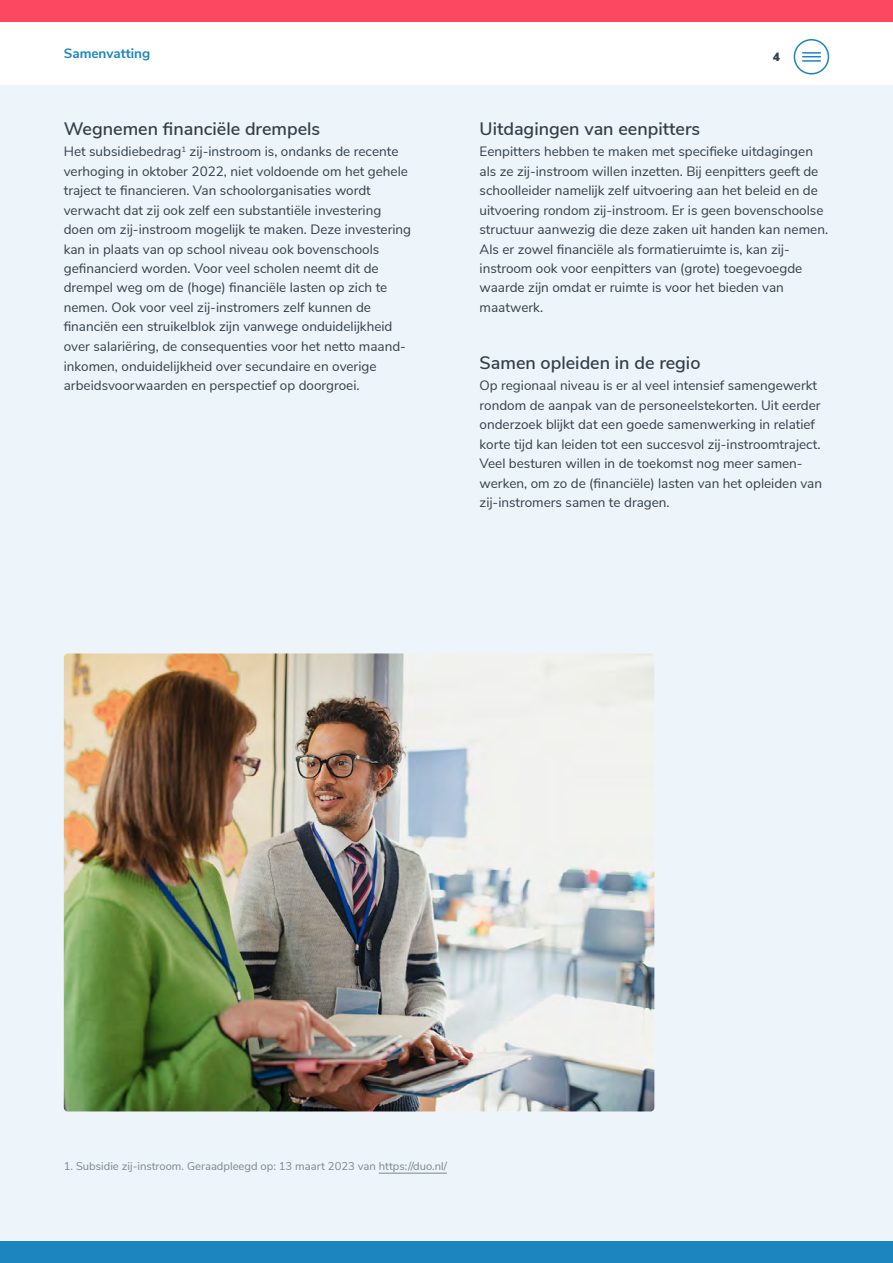
<style>
.page{position:relative;width:893px;height:1263px;background:#fff}
.page>*{position:absolute;margin:0;border:0;box-sizing:border-box;transform-origin:0 0}
.TUSSENkop{font:600 18px "Nunito Sans";color:#323f4b}
.BODY{font:13.5px/19.5px "Nunito Sans";color:#323f4b}
.Body_bold{font:700 13.5px "Nunito Sans";color:#1c85bf}
.TUSSENkop-2{font:900 12px "Nunito Sans";color:#323f4b}
.VOETNOOT{font:11.25px "Nunito Sans";color:#7b8794}
</style>
<div class="page">
<div style="left:0;top:85px;width:893px;height:1163px;background:#edf5fa"></div>
<div style="left:0;top:1242px;width:893px;height:21px;background:#1c85bf"></div>
<div style="left:0;top:0;width:893px;height:21px;background:#fc4861"></div>
<div style="left:794px;top:39px;width:35px;height:36px;border:2px solid #1c85bf;border-radius:50%"></div>
<svg style="left:803px;top:52px;width:17px;height:10px"></svg>
<img style="left:64px;top:653px;width:590px;height:458px">
<hr style="left:379px;top:1173px;width:68px;height:1px;background:#7b8794">
<p class="Body_bold" style="left:64px;top:44px;width:88px">Samenvatting</p>
<p class="TUSSENkop" style="left:64px;top:116px;width:258px">Wegnemen financiële drempels</p>
<p class="BODY" style="left:64px;top:141px;width:349px">Het subsidiebedrag<sup>1</sup> zij-instroom is, ondanks de recente verhoging in oktober 2022, niet voldoende om het gehele traject te financieren. Van schoolorganisaties wordt verwacht dat zij ook zelf een substantiële investering doen om zij-instroom mogelijk te maken. Deze investering kan in plaats van op school niveau ook bovenschools gefinancierd worden. Voor veel scholen neemt dit de drempel weg om de (hoge) financiële lasten op zich te nemen. Ook voor veel zij-instromers zelf kunnen de financiën een struikelblok zijn vanwege onduidelijkheid over salariëring, de consequenties voor het netto maand&shy;inkomen, onduidelijkheid over secundaire en overige arbeidsvoorwaarden en perspectief op doorgroei.</p>
<p class="TUSSENkop-2" style="left:773px;top:48px;width:9px">4</p>
<p class="TUSSENkop" style="left:480px;top:116px;width:222px">Uitdagingen van eenpitters</p>
<p class="BODY" style="left:480px;top:141px;width:350px">Eenpitters hebben te maken met specifieke uitdagingen als ze zij-instroom willen inzetten. Bij eenpitters geeft de schoolleider namelijk zelf uitvoering aan het beleid en de uitvoering rondom zij-instroom. Er is geen bovenschoolse structuur aanwezig die deze zaken uit handen kan nemen.<br>Als er zowel financiële als formatieruimte is, kan zij&shy;instroom ook voor eenpitters van (grote) toegevoegde waarde zijn omdat er ruimte is voor het bieden van maatwerk.</p>
<p class="TUSSENkop" style="left:480px;top:350px;width:222px">Samen opleiden in de regio</p>
<p class="BODY" style="left:480px;top:375px;width:344px">Op regionaal niveau is er al veel intensief samengewerkt rondom de aanpak van de personeelstekorten. Uit eerder onderzoek blijkt dat een goede samenwerking in relatief korte tijd kan leiden tot een succesvol zij-instroomtraject.<br>Veel besturen willen in de toekomst nog meer samen&shy;werken, om zo de (financiële) lasten van het opleiden van zij-instromers samen te dragen.</p>
<p class="VOETNOOT" style="left:64px;top:1158px;width:385px">1. Subsidie zij-instroom. Geraadpleegd op: 13 maart 2023 van https://duo.nl/</p>
</div>
